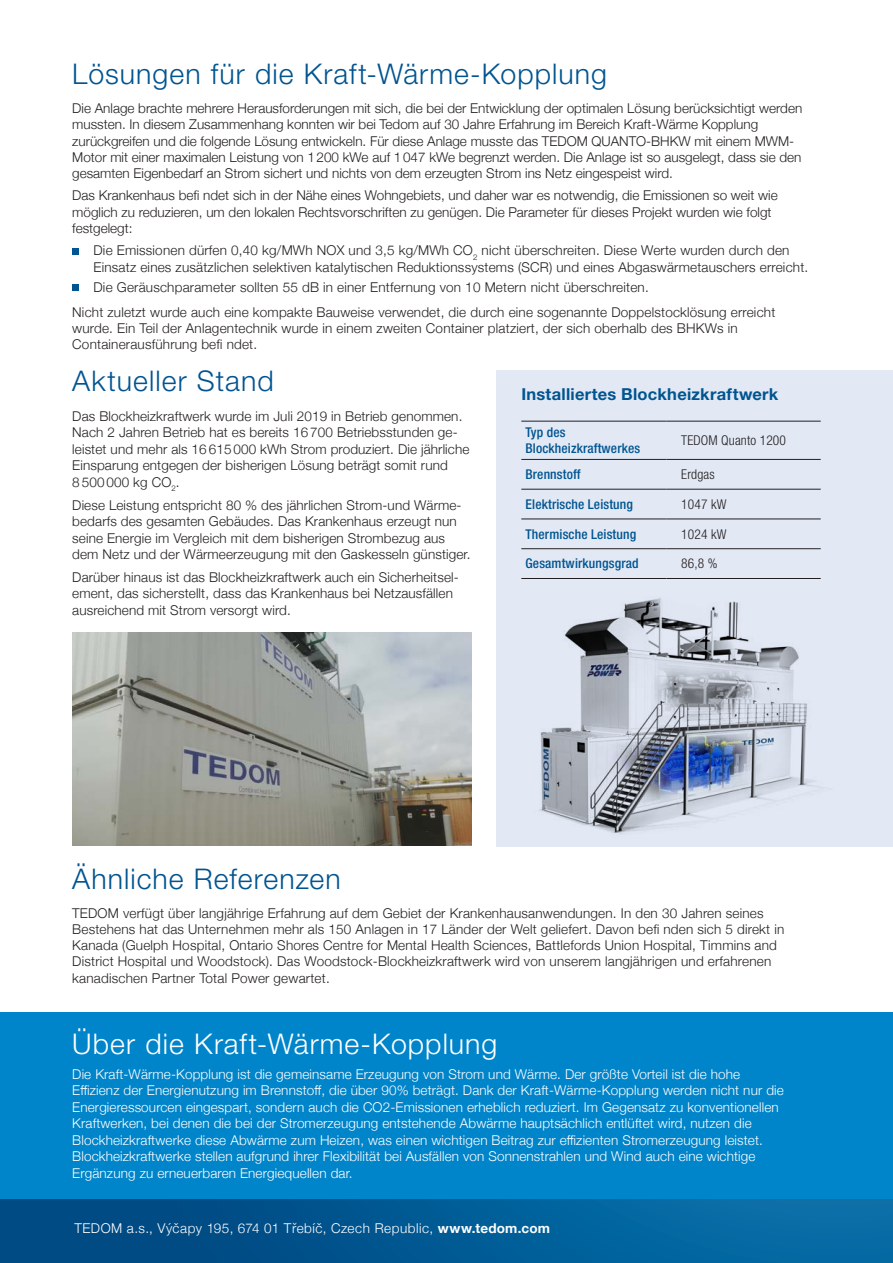
<style>
.page{position:relative;width:893px;height:1263px;background:#fff}
.page>*{position:absolute;margin:0;border:0;box-sizing:border-box;transform-origin:0 0}
.t1{font:300 28.5px "Helvetica Neue LT Pro";letter-spacing:.035em;color:#005490}
.t2{font:300 28.5px "Helvetica Neue LT Pro";letter-spacing:.035em;color:#fff}
.t3{font:700 16.5px "Helvetica Neue LT Pro";letter-spacing:.015em;color:#005490}
.t4{font:300 13.5px/16.2px "Helvetica Neue";letter-spacing:.01em;color:#231f20}
.t5{font:300 13.5px/16.5px "Helvetica Neue";letter-spacing:.01em;color:#fff}
.t6{font:500 condensed 13.5px/16.2px "Helvetica Neue LT Pro";letter-spacing:.01em;color:#005490}
.t7{font:300 13.5px "Helvetica Neue";letter-spacing:.04em;color:#fff}
.t8{font:300 condensed 13.5px "Helvetica Neue LT Pro";letter-spacing:.01em;color:#231f20}
.s1{font-weight:700}
</style>
<div class="page">
<div style="left:0;top:1012px;width:893px;height:251px;background:#0084ca"></div>
<div style="left:496px;top:370px;width:397px;height:476px;background:#e2e9f5"></div>
<div style="left:0;top:1199px;width:893px;height:64px;background:linear-gradient(to right,#00457e,#0771aa)"></div>
<img style="left:496px;top:598px;width:370px;height:249px">
<img style="left:72px;top:632px;width:399px;height:213px">
<div style="left:72px;top:248px;width:7px;height:6px;background:#005490"></div>
<div style="left:72px;top:285px;width:7px;height:6px;background:#005490"></div>
<hr style="left:521px;top:421px;width:145px;height:1px;background:#231f20">
<hr style="left:666px;top:421px;width:155px;height:1px;background:#231f20">
<hr style="left:666px;top:459px;width:155px;height:1px;background:#231f20">
<hr style="left:666px;top:489px;width:155px;height:1px;background:#231f20">
<hr style="left:666px;top:519px;width:155px;height:1px;background:#231f20">
<hr style="left:666px;top:548px;width:155px;height:1px;background:#231f20">
<hr style="left:666px;top:578px;width:155px;height:1px;background:#231f20">
<hr style="left:521px;top:459px;width:145px;height:1px;background:#231f20">
<hr style="left:521px;top:489px;width:145px;height:1px;background:#231f20">
<hr style="left:521px;top:519px;width:145px;height:1px;background:#231f20">
<hr style="left:521px;top:548px;width:145px;height:1px;background:#231f20">
<hr style="left:521px;top:578px;width:145px;height:1px;background:#231f20">
<h1 class="t1" style="left:72px;top:57px;width:536px">Lösungen für die Kraft-Wärme-Kopplung</h1>
<p class="t4" style="left:72px;top:99px;width:731px">Die Anlage brachte mehrere Herausforderungen mit sich, die bei der Entwicklung der optimalen Lösung berücksichtigt werden mussten. In diesem Zusammenhang konnten wir bei Tedom auf 30 Jahre Erfahrung im Bereich Kraft-Wärme Kopplung zurückgreifen und die folgende Lösung entwickeln. Für diese Anlage musste das TEDOM QUANTO-BHKW mit einem MWM-Motor mit einer maximalen Leistung von 1200 kWe auf 1047 kWe begrenzt werden. Die Anlage ist so ausgelegt, dass sie den gesamten Eigenbedarf an Strom sichert und nichts von dem erzeugten Strom ins Netz eingespeist wird.</p>
<p class="t4" style="left:72px;top:187px;width:707px">Das Krankenhaus befi ndet sich in der Nähe eines Wohngebiets, und daher war es notwendig, die Emissionen so weit wie möglich zu reduzieren, um den lokalen Rechtsvorschriften zu genügen. Die Parameter für dieses Projekt wurden wie folgt festgelegt:</p>
<p class="t4" style="left:94px;top:242px;width:716px">Die Emissionen dürfen 0,40 kg/MWh NOX und 3,5 kg/MWh CO<sub>2</sub> nicht überschreiten. Diese Werte wurden durch den<br>Einsatz eines zusätzlichen selektiven katalytischen Reduktionssystems (SCR) und eines Abgaswärmetauschers erreicht.</p>
<p class="t4" style="left:72px;top:274px;width:704px;line-height:24.8px;text-indent:21px">Die Geräuschparameter sollten 55 dB in einer Entfernung von 10 Metern nicht überschreiten.<br>Nicht zuletzt wurde auch eine kompakte Bauweise verwendet, die durch eine sogenannte Doppelstocklösung erreicht</p>
<p class="t4" style="left:72px;top:319px;width:667px">wurde. Ein Teil der Anlagentechnik wurde in einem zweiten Container platziert, der sich oberhalb des BHKWs in<br>Containerausführung befi ndet.</p>
<p class="t3" style="left:521px;top:384px;width:259px">Installiertes Blockheizkraftwerk</p>
<p class="t6" style="left:526px;top:424px;width:116px">Typ des<br>Blockheizkraftwerkes</p>
<p class="t8" style="left:681px;top:433px;width:106px">TEDOM Quanto 1200</p>
<p class="t6" style="left:526px;top:466px;width:57px">Brennstoff</p>
<p class="t8" style="left:681px;top:467px;width:35px">Erdgas</p>
<p class="t6" style="left:526px;top:496px;width:109px">Elektrische Leistung</p>
<p class="t8" style="left:681px;top:496px;width:47px">1047 kW</p>
<p class="t6" style="left:526px;top:526px;width:112px">Thermische Leistung</p>
<p class="t8" style="left:681px;top:526px;width:47px">1024 kW</p>
<p class="t6" style="left:526px;top:555px;width:115px">Gesamtwirkungsgrad</p>
<p class="t8" style="left:681px;top:556px;width:38px">86,8 %</p>
<h1 class="t1" style="left:72px;top:364px;width:203px">Aktueller Stand</h1>
<p class="t4" style="left:72px;top:407px;width:399px">Das Blockheizkraftwerk wurde im Juli 2019 in Betrieb genommen.<br>Nach 2 Jahren Betrieb hat es bereits 16 700 Betriebsstunden ge&shy;leistet und mehr als 16 615 000 kWh Strom produziert. Die jährliche Einsparung entgegen der bisherigen Lösung beträgt somit rund<br>8 500 000 kg CO<sub>2</sub>.</p>
<p class="t4" style="left:72px;top:495px;width:400px">Diese Leistung entspricht 80 % des jährlichen Strom-und Wärme&shy;bedarfs des gesamten Gebäudes. Das Krankenhaus erzeugt nun seine Energie im Vergleich mit dem bisherigen Strombezug aus dem Netz und der Wärmeerzeugung mit den Gaskesseln günstiger.</p>
<p class="t4" style="left:72px;top:568px;width:388px">Darüber hinaus ist das Blockheizkraftwerk auch ein Sicherheitsel&shy;ement, das sicherstellt, dass das Krankenhaus bei Netzausfällen ausreichend mit Strom versorgt wird.</p>
<h1 class="t1" style="left:72px;top:861px;width:270px">Ähnliche Referenzen</h1>
<p class="t4" style="left:72px;top:904px;width:714px">TEDOM verfügt über langjährige Erfahrung auf dem Gebiet der Krankenhausanwendungen. In den 30 Jahren seines Bestehens hat das Unternehmen mehr als 150 Anlagen in 17 Länder der Welt geliefert. Davon befi nden sich 5 direkt in Kanada (Guelph Hospital, Ontario Shores Centre for Mental Health Sciences, Battlefords Union Hospital, Timmins and District Hospital und Woodstock). Das Woodstock-Blockheizkraftwerk wird von unserem langjährigen und erfahrenen kanadischen Partner Total Power gewartet.</p>
<h1 class="t2" style="left:72px;top:1026px;width:427px">Über die Kraft-Wärme-Kopplung</h1>
<p class="t5" style="left:72px;top:1065px;width:713px">Die Kraft-Wärme-Kopplung ist die gemeinsame Erzeugung von Strom und Wärme. Der größte Vorteil ist die hohe Effizienz der Energienutzung im Brennstoff, die über 90% beträgt. Dank der Kraft-Wärme-Kopplung werden nicht nur die Energieressourcen eingespart, sondern auch die CO2-Emissionen erheblich reduziert. Im Gegensatz zu konventionellen Kraftwerken, bei denen die bei der Stromerzeugung entstehende Abwärme hauptsächlich entlüftet wird, nutzen die Blockheizkraftwerke diese Abwärme zum Heizen, was einen wichtigen Beitrag zur effizienten Stromerzeugung leistet.<br>Blockheizkraftwerke stellen aufgrund ihrer Flexibilität bei Ausfällen von Sonnenstrahlen und Wind auch eine wichtige Ergänzung zu erneuerbaren Energiequellen dar.</p>
<p class="t7" style="left:74px;top:1217px;width:477px">TEDOM a.s., Výčapy 195, 674 01 Třebíč, Czech Republic, <span class="s1">www.tedom.com</span></p>
</div>
